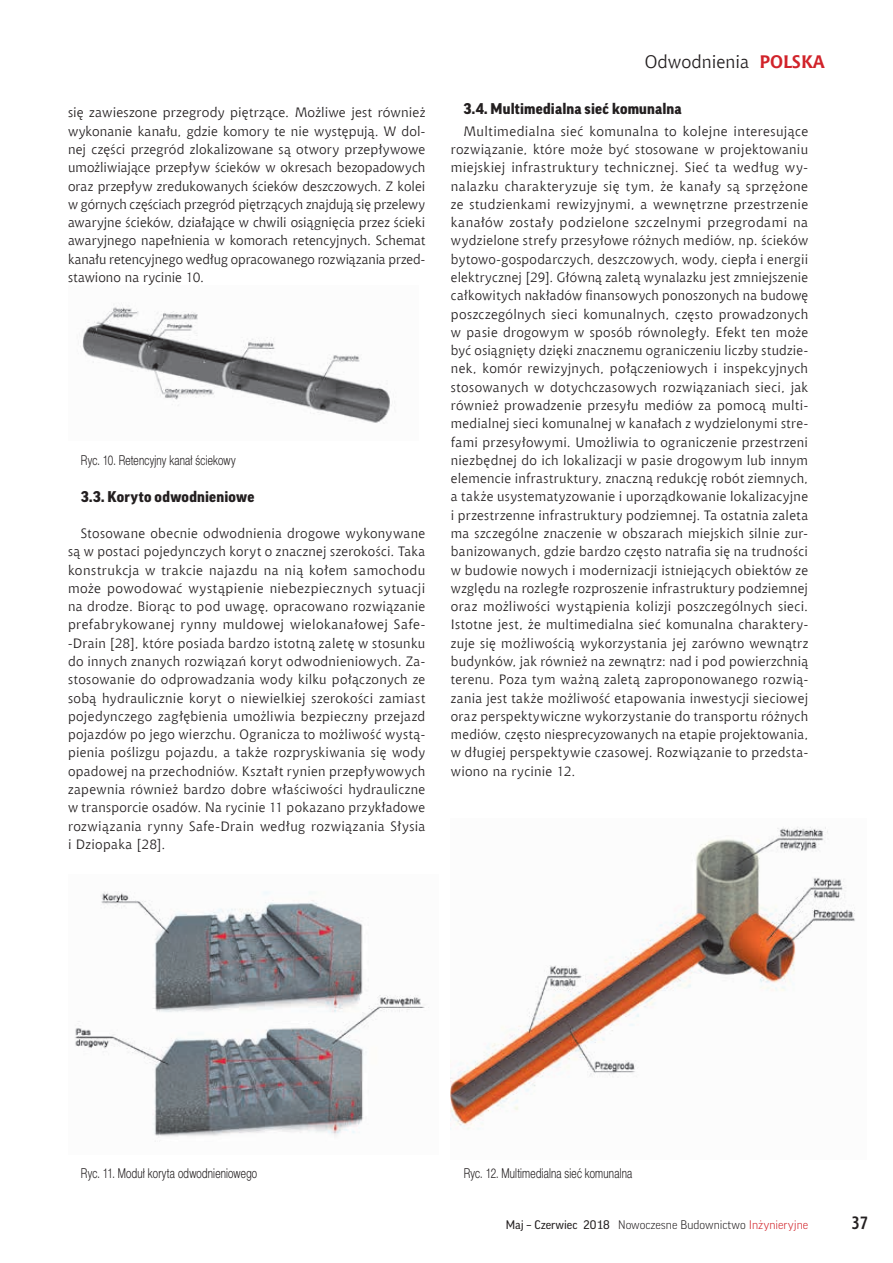
<style>
.page{position:relative;width:893px;height:1263px;background:#fff}
.page>*{position:absolute;margin:0;border:0;box-sizing:border-box;transform-origin:0 0}
.t1{font:18px "Chianti EU";color:#231f20}
.t2{font:700 18px "Aerton Cnd EFN";color:#231f20}
.t3{font:900 15px "Good Pro";letter-spacing:.015em;color:#231f20}
.t4{font:13.5px/18.3px "Chianti EU";letter-spacing:.02em;color:#231f20;text-align:justify}
.t5{font:13.5px "Switzer Cnd EFN Light";letter-spacing:.015em;color:#231f20;scale:.9 1}
.t6{font:300 12px "Good Pro";color:#231f20}
.s1{font-weight:700;color:#d1232a}
.s2{font-weight:400}
.s3{color:#d1232a}
</style>
<div class="page">
<img style="left:80px;top:303px;width:312px;height:121px">
<img style="left:75px;top:891px;width:354px;height:251px">
<img style="left:451px;top:826px;width:404px;height:304px">
<p class="t4" style="left:68px;top:103px;width:359px">się zawieszone przegrody piętrzące. Możliwe jest również wykonanie kanału, gdzie komory te nie występują. W dol&shy;nej części przegród zlokalizowane są otwory przepływowe umożliwiające przepływ ścieków w okresach bezopadowych oraz przepływ zredukowanych ścieków deszczowych. Z kolei w górnych częściach przegród piętrzących znajdują się przelewy awaryjne ścieków, działające w chwili osiągnięcia przez ścieki awaryjnego napełnienia w komorach retencyjnych. Schemat kanału retencyjnego według opracowanego rozwiązania przed&shy;stawiono na rycinie 10.</p>
<p class="t5" style="left:81px;top:452px;width:174px">Ryc. 10. Retencyjny kanał ściekowy</p>
<p class="t3" style="left:81px;top:488px;width:175px">3.3. Koryto odwodnieniowe</p>
<p class="t4" style="left:68px;top:524px;width:359px;text-indent:13px">Stosowane obecnie odwodnienia drogowe wykonywane są w postaci pojedynczych koryt o znacznej szerokości. Taka konstrukcja w trakcie najazdu na nią kołem samochodu może powodować wystąpienie niebezpiecznych sytuacji na drodze. Biorąc to pod uwagę, opracowano rozwiązanie prefabrykowanej rynny muldowej wielokanałowej Safe--Drain [28], które posiada bardzo istotną zaletę w stosunku do innych znanych rozwiązań koryt odwodnieniowych. Za&shy;stosowanie do odprowadzania wody kilku połączonych ze sobą hydraulicznie koryt o niewielkiej szerokości zamiast pojedynczego zagłębienia umożliwia bezpieczny przejazd pojazdów po jego wierzchu. Ogranicza to możliwość wystą&shy;pienia poślizgu pojazdu, a także rozpryskiwania się wody opadowej na przechodniów. Kształt rynien przepływowych zapewnia również bardzo dobre właściwości hydrauliczne w transporcie osadów. Na rycinie 11 pokazano przykładowe rozwiązania rynny Safe-Drain według rozwiązania Słysia i Dziopaka [28].</p>
<h1 class="t1" style="left:645px;top:51px;width:182px">Odwodnienia <span class="s1">POLSKA</span></h1>
<p class="t3" style="left:464px;top:101px;width:220px">3.4. Multimedialna sieć komunalna</p>
<p class="t4" style="left:451px;top:122px;width:359px;text-indent:13px">Multimedialna sieć komunalna to kolejne interesujące rozwiązanie, które może być stosowane w projektowaniu miejskiej infrastruktury technicznej. Sieć ta według wy&shy;nalazku charakteryzuje się tym, że kanały są sprzężone ze studzienkami rewizyjnymi, a wewnętrzne przestrzenie kanałów zostały podzielone szczelnymi przegrodami na wydzielone strefy przesyłowe różnych mediów, np. ścieków bytowo-gospodarczych, deszczowych, wody, ciepła i energii elektrycznej [29]. Główną zaletą wynalazku jest zmniejszenie całkowitych nakładów finansowych ponoszonych na budowę poszczególnych sieci komunalnych, często prowadzonych w pasie drogowym w sposób równoległy. Efekt ten może być osiągnięty dzięki znacznemu ograniczeniu liczby studzie&shy;nek, komór rewizyjnych, połączeniowych i inspekcyjnych stosowanych w dotychczasowych rozwiązaniach sieci, jak również prowadzenie przesyłu mediów za pomocą multi&shy;medialnej sieci komunalnej w kanałach z wydzielonymi stre&shy;fami przesyłowymi. Umożliwia to ograniczenie przestrzeni niezbędnej do ich lokalizacji w pasie drogowym lub innym elemencie infrastruktury, znaczną redukcję robót ziemnych, a także usystematyzowanie i uporządkowanie lokalizacyjne i przestrzenne infrastruktury podziemnej. Ta ostatnia zaleta ma szczególne znaczenie w obszarach miejskich silnie zur&shy;banizowanych, gdzie bardzo często natrafia się na trudności w budowie nowych i modernizacji istniejących obiektów ze względu na rozległe rozproszenie infrastruktury podziemnej oraz możliwości wystąpienia kolizji poszczególnych sieci.<br>Istotne jest, że multimedialna sieć komunalna charaktery&shy;zuje się możliwością wykorzystania jej zarówno wewnątrz budynków, jak również na zewnątrz: nad i pod powierzchnią terenu. Poza tym ważną zaletą zaproponowanego rozwią&shy;zania jest także możliwość etapowania inwestycji sieciowej oraz perspektywiczne wykorzystanie do transportu różnych mediów, często niesprecyzowanych na etapie projektowania, w długiej perspektywie czasowej. Rozwiązanie to przedsta&shy;wiono na rycinie 12.</p>
<p class="t5" style="left:81px;top:1165px;width:198px">Ryc. 11. Moduł koryta odwodnieniowego</p>
<p class="t5" style="left:464px;top:1165px;width:189px">Ryc. 12. Multimedialna sieć komunalna</p>
<p class="t6" style="left:506px;top:1218px;width:304px"><span class="s2">Maj – Czerwiec 2018</span> Nowoczesne Budownictwo <span class="s3">Inżynieryjne</span></p>
<h1 class="t2" style="left:851px;top:1212px;width:18px">37</h1>
</div>
